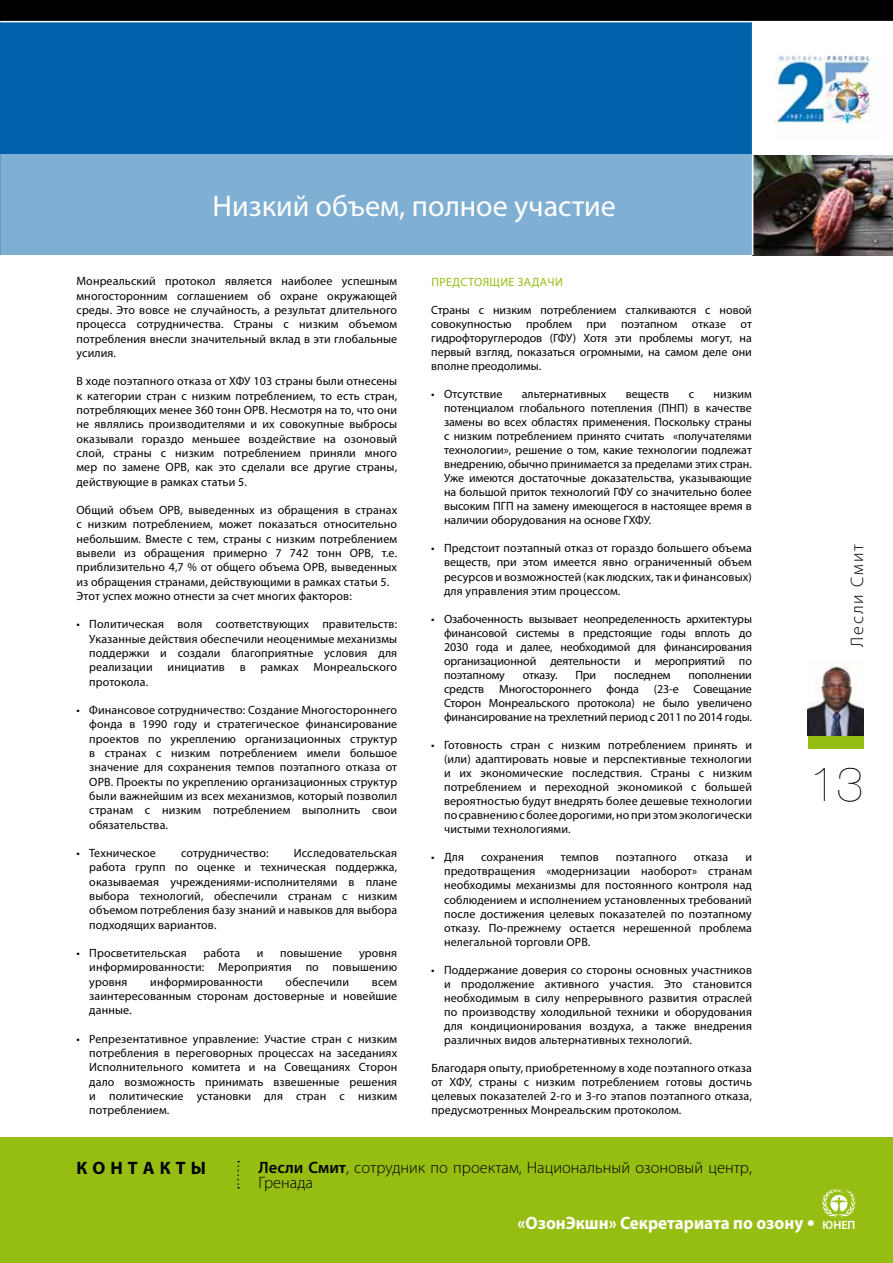
<style>
.page{position:relative;width:893px;height:1263px;background:#fff}
.page>*{position:absolute;margin:0;border:0;box-sizing:border-box;transform-origin:0 0}
.t1{font:200 48px "Helvetica Neue";color:#000}
.t2{font:30px "Myriad Pro";color:#fff}
.t3{font:700 18px "Myriad Pro";color:#fff;scale:.95 1}
.t4{font:300 18px "Myriad Pro";letter-spacing:.1em;color:#000}
.t5{font:700 18px "Myriad Pro";color:#000}
.t6{font:300 16.5px/15px "Myriad Pro";color:#000}
.t7{font:12px/14.2px "Myriad Pro";letter-spacing:.01em;color:#000;text-align:justify}
.t8{font:12px "Myriad Pro";letter-spacing:.03em;color:#96be12}
.t9{font:12px "Myriad Pro";letter-spacing:-.01em;color:#000}
.s1{font-weight:600}
.s2{font-family:"Helvetica Neue";font-size:16.5px}
.s3{font-weight:600;font-size:12px}
</style>
<div class="page">
<div style="left:0;top:1137px;width:893px;height:126px;background:#96be12"></div>
<div style="left:0;top:0;width:893px;height:21px;background:#000"></div>
<div style="left:0;top:22px;width:893px;height:233px;background:#0060a9"></div>
<img style="left:753px;top:155px;width:140px;height:100px">
<div style="left:808px;top:736px;width:55px;height:12px;background:#96be12"></div>
<hr style="left:752px;top:22px;width:1px;height:233px;background:#fff">
<div style="left:0;top:155px;width:752px;height:100px;background:#7fafd3"></div>
<hr style="left:0;top:155px;width:1px;height:100px;background:#fff">
<div style="left:753px;top:22px;width:140px;height:133px;background:#fff"></div>
<img style="left:775px;top:55px;width:103px;height:70px">
<img style="left:808px;top:666px;width:55px;height:70px">
<svg style="left:822px;top:1189px;width:33px;height:29px"></svg>
<svg style="left:237px;top:1161px;width:2px;height:27px"></svg>
<h2 class="t2" style="left:213px;top:188px;width:405px">Низкий объем, полное участие</h2>
<p class="t7" style="left:77px;top:274px;width:322px">Монреальский протокол является наиболее успешным многосторонним соглашением об охране окружающей среды. Это вовсе не случайность, а результат длительного процесса сотрудничества. Страны с низким объемом потребления внесли значительный вклад в эти глобальные усилия.</p>
<p class="t7" style="left:77px;top:374px;width:322px">В ходе поэтапного отказа от ХФУ 103 страны были отнесены к категории стран с низким потреблением, то есть стран, потребляющих менее 360 тонн ОРВ. Несмотря на то, что они не являлись производителями и их совокупные выбросы оказывали гораздо меньшее воздействие на озоновый слой, страны с низким потреблением приняли много мер по замене ОРВ, как это сделали все другие страны, действующие в рамках статьи 5.</p>
<p class="t7" style="left:77px;top:503px;width:322px;text-align:left">Общий объем ОРВ, выведенных из обращения в странах с низким потреблением, может показаться относительно небольшим. Вместе с тем, страны с низким потреблением вывели из обращения примерно 7 742 тонн ОРВ, т.е. приблизительно 4,7 % от общего объема ОРВ, выведенных из обращения странами, действующими в рамках статьи 5.<br>Этот успех можно отнести за счет многих факторов:</p>
<p class="t7" style="left:89px;top:617px;width:309px;text-indent:-13px">• Политическая воля соответствующих правительств:<br>Указанные действия обеспечили неоценимые механизмы поддержки и создали благоприятные условия для реализации инициатив в рамках Монреальского протокола.</p>
<p class="t7" style="left:89px;top:703px;width:309px;text-indent:-13px">• Финансовое сотрудничество: Создание Многостороннего фонда в 1990 году и стратегическое финансирование проектов по укреплению организационных структур в странах с низким потреблением имели большое значение для сохранения темпов поэтапного отказа от ОРВ. Проекты по укреплению организационных структур были важнейшим из всех механизмов, который позволил странам с низким потреблением выполнить свои обязательства.</p>
<p class="t7" style="left:77px;top:846px;width:81px">• Техническое</p>
<p class="t7" style="left:181px;top:846px;width:89px">сотрудничество:</p>
<p class="t7" style="left:89px;top:846px;width:309px;text-indent:205px">Исследовательская работа групп по оценке и техническая поддержка, оказываемая учреждениями-исполнителями в плане выбора технологий, обеспечили странам с низким объемом потребления базу знаний и навыков для выбора подходящих вариантов.</p>
<p class="t7" style="left:77px;top:946px;width:112px">• Просветительская</p>
<p class="t7" style="left:204px;top:946px;width:38px">работа</p>
<p class="t7" style="left:257px;top:946px;width:8px">и</p>
<p class="t7" style="left:280px;top:946px;width:64px">повышение</p>
<p class="t7" style="left:89px;top:946px;width:309px;text-indent:270px">уровня информированности: Мероприятия по повышению уровня</p>
<p class="t7" style="left:150px;top:974px;width:114px">информированности</p>
<p class="t7" style="left:286px;top:974px;width:65px">обеспечили</p>
<p class="t7" style="left:89px;top:974px;width:309px;text-indent:283px">всем заинтересованным сторонам достоверные и новейшие данные.</p>
<p class="t7" style="left:89px;top:1031px;width:309px;text-indent:-13px">• Репрезентативное управление: Участие стран с низким потребления в переговорных процессах на заседаниях Исполнительного комитета и на Совещаниях Сторон дало возможность принимать взвешенные решения и политические установки для стран с низким потреблением.</p>
<p class="t8" style="left:431px;top:274px;width:133px">ПРЕДСТОЯЩИЕ ЗАДАЧИ</p>
<p class="t7" style="left:431px;top:302px;width:322px">Страны с низким потреблением сталкиваются с новой совокупностью проблем при поэтапном отказе от гидрофторуглеродов (ГФУ) Хотя эти проблемы могут, на первый взгляд, показаться огромными, на самом деле они вполне преодолимы.</p>
<p class="t7" style="left:431px;top:387px;width:73px">• Отсутствие</p>
<p class="t7" style="left:522px;top:387px;width:86px">альтернативных</p>
<p class="t7" style="left:626px;top:387px;width:45px">веществ</p>
<p class="t7" style="left:689px;top:387px;width:7px">с</p>
<p class="t7" style="left:444px;top:387px;width:309px;text-indent:269px">низким потенциалом глобального потепления (ПНП) в качестве замены во всех областях применения. Поскольку страны с низким потреблением принято считать «получателями технологии», решение о том, какие технологии подлежат внедрению, обычно принимается за пределами этих стран.<br>Уже имеются достаточные доказательства, указывающие на большой приток технологий ГФУ со значительно более высоким ПГП на замену имеющегося в настоящее время в наличии оборудования на основе ГХФУ.</p>
<p class="t7" style="left:444px;top:541px;width:309px;text-indent:-13px">• Предстоит поэтапный отказ от гораздо большего объема веществ, при этом имеется явно ограниченный объем ресурсов и возможностей (как людских, так и финансовых) для управления этим процессом.</p>
<p class="t7" style="left:444px;top:611px;width:309px;text-indent:-13px">• Озабоченность вызывает неопределенность архитектуры финансовой системы в предстоящие годы вплоть до 2030 года и далее, необходимой для финансирования организационной деятельности и мероприятий по поэтапному</p>
<p class="t7" style="left:523px;top:667px;width:36px">отказу.</p>
<p class="t7" style="left:575px;top:667px;width:22px">При</p>
<p class="t9" style="left:614px;top:667px;width:58px">последнем</p>
<p class="t7" style="left:444px;top:667px;width:309px;text-indent:244px">пополнении средств Многостороннего фонда (23-е Совещание Сторон Монреальского протокола) не было увеличено финансирование на трехлетний период с 2011 по 2014 годы.</p>
<p class="t7" style="left:444px;top:738px;width:309px;text-indent:-13px">• Готовность стран с низким потреблением принять и (или) адаптировать новые и перспективные технологии и их экономические последствия. Страны с низким потреблением и переходной экономикой с большей вероятностью будут внедрять более дешевые технологии по сравнению с более дорогими, но при этом экологически чистыми технологиями.</p>
<p class="t7" style="left:431px;top:850px;width:34px">• Для</p>
<p class="t7" style="left:481px;top:850px;width:64px">сохранения</p>
<p class="t7" style="left:561px;top:850px;width:40px">темпов</p>
<p class="t7" style="left:616px;top:850px;width:62px">поэтапного</p>
<p class="t7" style="left:694px;top:850px;width:36px">отказа</p>
<p class="t7" style="left:444px;top:850px;width:309px;text-indent:301px">и предотвращения «модернизации наоборот» странам необходимы механизмы для постоянного контроля над соблюдением и исполнением установленных требований после достижения целевых показателей по поэтапному отказу. По-прежнему остается нерешенной проблема нелегальной торговли ОРВ.</p>
<p class="t7" style="left:444px;top:962px;width:309px;text-indent:-13px">• Поддержание доверия со стороны основных участников и продолжение активного участия. Это становится необходимым в силу непрерывного развития отраслей по производству холодильной техники и оборудования для кондиционирования воздуха, а также внедрения различных видов альтернативных технологий.</p>
<p class="t7" style="left:431px;top:1061px;width:322px">Благодаря опыту, приобретенному в ходе поэтапного отказа от ХФУ, страны с низким потреблением готовы достичь целевых показателей 2-го и 3-го этапов поэтапного отказа, предусмотренных Монреальским протоколом.</p>
<h3 class="t5" style="left:77px;top:1156px;width:131px">К О Н Т А К Т Ы</h3>
<h3 class="t6" style="left:259px;top:1160px;width:495px"><span class="s1">Лесли Смит</span>, сотрудник по проектам, Национальный озоновый центр,<br>Гренада</h3>
<h3 class="t4" style="left:847px;top:647px;width:104px;rotate:-90deg">Лесли Смит</h3>
<h1 class="t1" style="left:810px;top:756px;width:55px">13</h1>
<h3 class="t3" style="left:517px;top:1211px;width:357px">«ОзонЭкшн» Секретариата по озону <span class="s2">•</span> <span class="s3">ЮНЕП</span></h3>
</div>
